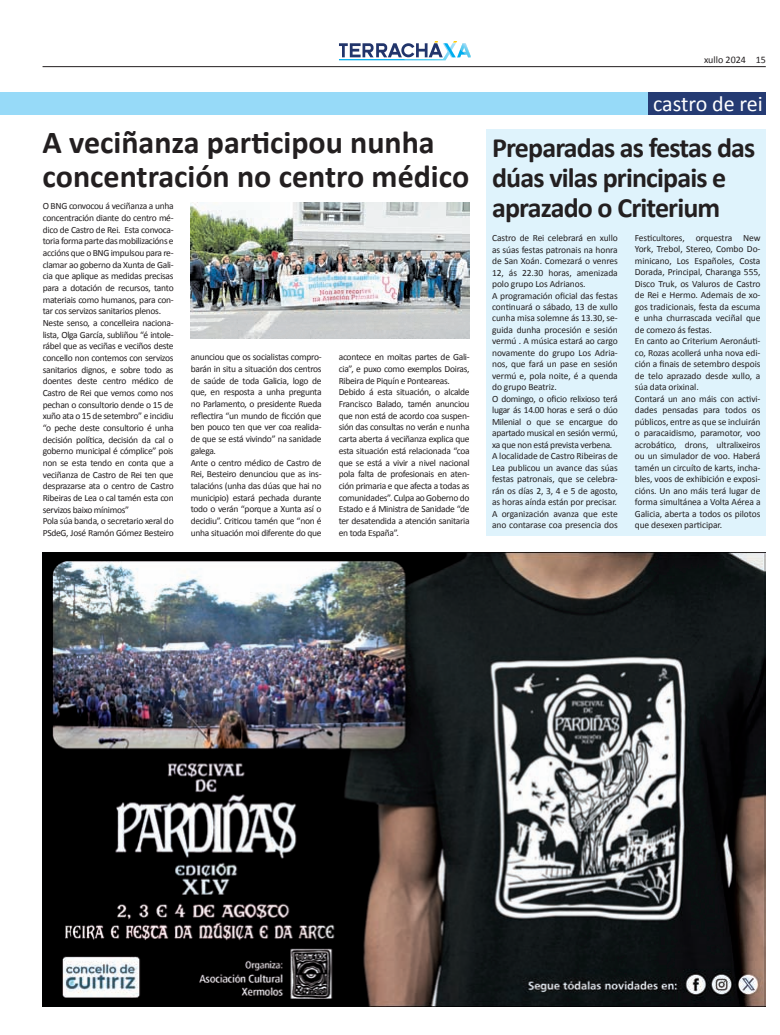
<style>
.page{position:relative;width:780px;height:1035px;background:#fff}
.page>*{position:absolute;margin:0;border:0;box-sizing:border-box;transform-origin:0 0}
.t1{font:700 32px/34px "Calibri";color:#231f20}
.t2{font:700 28px/30px "Calibri";letter-spacing:-.03em;color:#231f20}
.t3{font:22px "Calibri";letter-spacing:-.005em;color:#fff}
.t4{font:10px "Calibri";color:#231f20}
.t5{font:9.5px/11.7px "Calibri";letter-spacing:-.03em;color:#231f20}
.t6{font:9.5px/11.5px "Calibri";letter-spacing:-.01em;color:#231f20}
</style>
<div class="page">
<hr style="left:43px;top:66px;width:722px;height:1px;background:#231f20">
<svg style="left:339px;top:41px;width:131px;height:19px"></svg>
<div style="left:486px;top:129px;width:280px;height:407px;background:#dff3fc"></div>
<div style="left:0;top:92px;width:765px;height:22px;background:#97daf8"></div>
<div style="left:648px;top:92px;width:117px;height:22px;background:#253b73"></div>
<img style="left:190px;top:203px;width:279px;height:136px">
<img style="left:42px;top:553px;width:723px;height:453px">
<h1 class="t1" style="left:43px;top:124px;width:428px">A veciñanza participou nunha concentración no centro médico</h1>
<p class="t5" style="left:43px;top:200px;width:132px">O BNG convocou á veciñanza a unha concentración diante do centro mé&shy;dico de Castro de Rei. Esta convoca&shy;toria forma parte das mobilizacións e accións que o BNG impulsou para re&shy;clamar ao goberno da Xunta de Gali&shy;cia que aplique as medidas precisas para a dotación de recursos, tanto materiais como humanos, para con&shy;tar cos servizos sanitarios plenos.<br>Neste senso, a concelleira naciona&shy;lista, Olga García, subliñou “é intole&shy;rábel que as veciñas e veciños deste concello non contemos con servizos sanitarios dignos, e sobre todo as doentes deste centro médico de Castro de Rei que vemos como nos pechan o consultorio dende o 15 de xuño ata o 15 de setembro” e incidiu “o peche deste consultorio é unha decisión política, decisión da cal o goberno municipal é cómplice” pois non se esta tendo en conta que a veciñanza de Castro de Rei ten que desprazarse ata o centro de Castro Ribeiras de Lea o cal tamén esta con servizos baixo mínimos”<br>Pola súa banda, o secretario xeral do PSdeG, José Ramón Gómez Besteiro</p>
<p class="t5" style="left:191px;top:351px;width:132px">anunciou que os socialistas compro&shy;barán in situ a situación dos centros de saúde de toda Galicia, logo de que, en resposta a unha pregunta no Parlamento, o presidente Rueda reflectira “un mundo de ficción que ben pouco ten que ver coa realida&shy;de que se está vivindo” na sanidade galega.<br>Ante o centro médico de Castro de<br>Rei, Besteiro denunciou que as ins&shy;talacións (unha das dúas que hai no municipio) estará pechada durante todo o verán “porque a Xunta así o decidiu”. Criticou tamén que “non é unha situación moi diferente do que</p>
<p class="t5" style="left:339px;top:351px;width:132px">acontece en moitas partes de Gali&shy;cia”, e puxo como exemplos Doiras, Ribeira de Piquín e Ponteareas.<br>Debido á esta situación, o alcalde Francisco Balado, tamén anunciou que non está de acordo coa suspen&shy;sión das consultas no verán e nunha carta aberta á veciñanza explica que esta situación está relacionada “coa que se está a vivir a nivel nacional pola falta de profesionais en aten&shy;ción primaria e que afecta a todas as comunidades”. Culpa ao Goberno do Estado e á Ministra de Sanidade “de ter desatendida a atención sanitaria en toda España”.</p>
<p class="t4" style="left:704px;top:54px;width:63px">xullo 2024 15</p>
<h3 class="t3" style="left:653px;top:90px;width:111px">castro de rei</h3>
<h2 class="t2" style="left:492px;top:131px;width:265px">Preparadas as festas das dúas vilas principais e aprazado o Criterium</h2>
<p class="t6" style="left:492px;top:232px;width:127px">Castro de Rei celebrará en xullo as súas festas patronais na honra de San Xoán. Comezará o venres<br>12, ás 22.30 horas, amenizada polo grupo Los Adrianos.<br>A programación oficial das festas continuará o sábado, 13 de xullo cunha misa solemne ás 13.30, se&shy;guida dunha procesión e sesión vermú . A música estará ao cargo novamente do grupo Los Adria&shy;nos, que fará un pase en sesión vermú e, pola noite, é a quenda do grupo Beatriz.<br>O domingo, o oficio relixioso terá lugar ás 14.00 horas e será o dúo<br>Milenial o que se encargue do apartado musical en sesión vermú, xa que non está prevista verbena.<br>A localidade de Castro Ribeiras de<br>Lea publicou un avance das súas festas patronais, que se celebra&shy;rán os días 2, 3, 4 e 5 de agosto, as horas aínda están por precisar.<br>A organización avanza que este ano contarase coa presencia dos</p>
<p class="t6" style="left:634px;top:232px;width:127px">Festicultores, orquestra New<br>York, Trebol, Stereo, Combo Do&shy;minicano, Los Españoles, Costa<br>Dorada, Principal, Charanga 555,<br>Disco Truk, os Valuros de Castro de Rei e Hermo. Ademais de xo&shy;gos tradicionais, festa da escuma e unha churrascada veciñal que de comezo ás festas.<br>En canto ao Criterium Aeronáuti&shy;co, Rozas acollerá unha nova edi&shy;ción a finais de setembro despois de telo aprazado desde xullo, a súa data orixinal.<br>Contará un ano máis con activi&shy;dades pensadas para todos os públicos, entre as que se incluirán o paracaidismo, paramotor, voo acrobático, drons, ultralixeiros ou un simulador de voo. Haberá tamén un circuíto de karts, incha&shy;bles, voos de exhibición e exposi&shy;cións. Un ano máis terá lugar de forma simultánea a Volta Aérea a<br>Galicia, aberta a todos os pilotos que desexen participar.</p>
</div>
